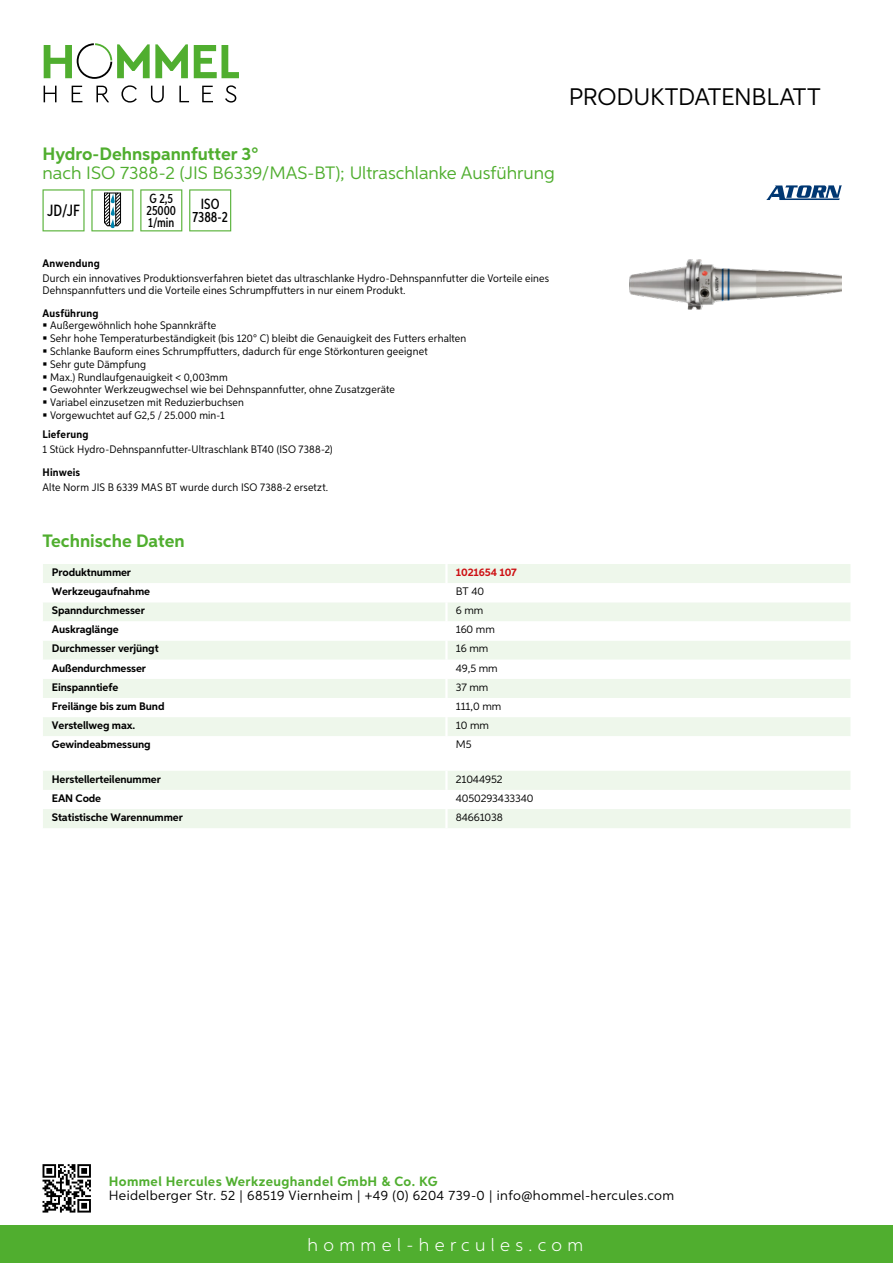
<style>
.page{position:relative;width:893px;height:1263px;background:#fff}
.page>*{position:absolute;margin:0;border:0;box-sizing:border-box;transform-origin:0 0}
.t1{font:24px "Aspira";letter-spacing:-.01em;color:#000}
.t2{font:18px "Aspira";color:#50ae2f}
.t3{font:700 18px "Aspira";color:#50ae2f}
.t4{font:300 18px "Aspira";letter-spacing:.3em;color:#fff}
.t5{font:500 16.35px "Aspira XX Nar";color:#000}
.t6{font:500 14.85px/13.4px "Aspira XX Nar";color:#000;text-align:center}
.t7{font:13.5px "Aspira";letter-spacing:.03em;color:#000}
.t8{font:700 13.5px "Aspira";letter-spacing:.03em;color:#50ae2f}
.t9{font:500 13.35px/11.9px "Aspira XX Nar";color:#000}
.t10{font:10.95px/12.8px "Aspira Nar";letter-spacing:.015em;color:#000}
.t11{font:700 10.95px "Aspira";letter-spacing:-.01em;color:#000}
.t12{font:10.95px "Aspira";letter-spacing:-.01em;color:#000}
.t13{font:700 10.95px "Aspira Nar";letter-spacing:.02em;color:#000}
.t14{font:700 10.95px "Aspira";letter-spacing:-.01em;color:#cd1013}
</style>
<div class="page">
<div style="left:0;top:1226px;width:893px;height:37px;background:#50ae2f"></div>
<svg style="left:43px;top:1164px;width:48px;height:48px"></svg>
<svg style="left:194px;top:45px;width:45px;height:33px"></svg>
<svg style="left:44px;top:43px;width:144px;height:36px"></svg>
<svg style="left:44px;top:86px;width:13px;height:16px"></svg>
<svg style="left:72px;top:86px;width:10px;height:16px"></svg>
<svg style="left:96px;top:86px;width:13px;height:16px"></svg>
<svg style="left:121px;top:85px;width:16px;height:18px"></svg>
<svg style="left:151px;top:86px;width:13px;height:17px"></svg>
<svg style="left:179px;top:86px;width:10px;height:16px"></svg>
<svg style="left:202px;top:86px;width:11px;height:16px"></svg>
<svg style="left:225px;top:85px;width:11px;height:18px"></svg>
<div style="left:43px;top:564px;width:807px;height:19px;background:#eef7eb"></div>
<svg style="left:43px;top:603px;width:807px;height:133px;fill:#eef7eb"></svg>
<hr style="left:445px;top:564px;width:3px;height:19px;background:#fff">
<hr style="left:445px;top:602px;width:3px;height:19px;background:#fff">
<hr style="left:445px;top:621px;width:3px;height:19px;background:#fff">
<hr style="left:445px;top:640px;width:3px;height:20px;background:#fff">
<hr style="left:445px;top:660px;width:3px;height:19px;background:#fff">
<hr style="left:445px;top:679px;width:3px;height:19px;background:#fff">
<hr style="left:445px;top:698px;width:3px;height:19px;background:#fff">
<hr style="left:445px;top:717px;width:3px;height:19px;background:#fff">
<svg style="left:43px;top:771px;width:807px;height:57px"></svg>
<hr style="left:445px;top:809px;width:3px;height:19px;background:#fff">
<svg style="left:43px;top:189px;width:42px;height:42px"></svg>
<svg style="left:91px;top:189px;width:42px;height:42px"></svg>
<svg style="left:140px;top:189px;width:42px;height:42px"></svg>
<svg style="left:189px;top:189px;width:42px;height:42px"></svg>
<img style="left:629px;top:259px;width:213px;height:51px">
<svg style="left:766px;top:185px;width:76px;height:15px"></svg>
<h2 class="t3" style="left:43px;top:142px;width:217px">Hydro-Dehnspannfutter 3°</h2>
<h2 class="t2" style="left:43px;top:162px;width:514px">nach ISO 7388-2 (JIS B6339/MAS-BT); U ltraschlanke Ausführung</h2>
<h3 class="t5" style="left:47px;top:201px;width:34px">JD/JF</h3>
<p class="t9" style="left:147px;top:193px;width:31px">G 2,5<br>25000<br>1/min</p>
<h3 class="t6" style="left:193px;top:197px;width:37px">ISO<br>7388-2</h3>
<p class="t13" style="left:43px;top:257px;width:59px">Anwendung</p>
<p class="t10" style="left:43px;top:273px;width:508px;line-height:12px">Durch ein innovatives Produktionsverfahren bietet das ultraschlanke Hydro-Dehnspannfutter die Vorteile eines<br>Dehnspannfutters und die Vorteile eines Schrumpffutters in nur einem Produkt.</p>
<p class="t13" style="left:43px;top:306px;width:58px">Ausführung</p>
<p class="t10" style="left:50px;top:319px;width:418px">Außergewöhnlich hohe Spannkräfte<br>Sehr hohe Temperaturbeständigkeit (bis 120° C) bleibt die Genauigkeit des Futters erhalten Schlanke Bauform eines Schrumpffutters, dadurch für enge Störkonturen geeignet<br>Sehr gute Dämpfung<br>Max.) Rundlaufgenauigkeit &lt; 0,003mm<br>Gewohnter Werkzeugwechsel wie bei Dehnspannfutter, ohne Zusatzgeräte<br>Variabel einzusetzen mit Reduzierbuchsen<br>Vorgewuchtet auf G2,5 / 25.000 min-1</p>
<p class="t13" style="left:43px;top:427px;width:47px">Lieferung</p>
<p class="t10" style="left:43px;top:443px;width:292px">1 Stück Hydro-Dehnspannfutter-Ultraschlank BT40 (ISO 7388-2)</p>
<p class="t13" style="left:43px;top:466px;width:39px">Hinweis</p>
<p class="t10" style="left:43px;top:481px;width:287px">Alte Norm JIS B 6339 MAS BT wurde durch ISO 7388-2 ersetzt.</p>
<h2 class="t3" style="left:43px;top:530px;width:144px">Technische Daten</h2>
<p class="t11" style="left:52px;top:565px;width:81px">Produktnummer</p>
<p class="t14" style="left:456px;top:565px;width:62px">1021654 107</p>
<p class="t11" style="left:52px;top:585px;width:100px">Werkzeugaufnahme</p>
<p class="t12" style="left:456px;top:585px;width:30px">BT 40</p>
<p class="t11" style="left:52px;top:604px;width:95px">Spanndurchmesser</p>
<p class="t12" style="left:456px;top:604px;width:29px">6 mm</p>
<p class="t11" style="left:52px;top:623px;width:68px">Auskraglänge</p>
<p class="t12" style="left:456px;top:623px;width:41px">160 mm</p>
<p class="t11" style="left:52px;top:642px;width:108px">Durchmesser verjüngt</p>
<p class="t12" style="left:456px;top:642px;width:34px">16 mm</p>
<p class="t11" style="left:52px;top:661px;width:96px">Außendurchmesser</p>
<p class="t12" style="left:456px;top:661px;width:43px">49,5 mm</p>
<p class="t11" style="left:52px;top:680px;width:68px">Einspanntiefe</p>
<p class="t12" style="left:456px;top:680px;width:34px">37 mm</p>
<p class="t11" style="left:52px;top:699px;width:114px">Freilänge bis zum Bund</p>
<p class="t12" style="left:456px;top:699px;width:47px">111,0 mm</p>
<p class="t11" style="left:52px;top:718px;width:85px">Verstellweg max.</p>
<p class="t12" style="left:456px;top:719px;width:35px">10 mm</p>
<p class="t11" style="left:52px;top:738px;width:100px">Gewindeabmessung</p>
<p class="t12" style="left:456px;top:738px;width:17px">M5</p>
<p class="t11" style="left:52px;top:772px;width:111px">Herstellerteilenummer</p>
<p class="t12" style="left:456px;top:772px;width:48px">21044952</p>
<p class="t11" style="left:52px;top:791px;width:51px">EAN Code</p>
<p class="t12" style="left:456px;top:791px;width:79px">4050293433340</p>
<p class="t11" style="left:52px;top:810px;width:132px">Statistische Warennummer</p>
<p class="t12" style="left:456px;top:810px;width:49px">84661038</p>
<h1 class="t1" style="left:569px;top:82px;width:253px">Produktdatenblatt</h1>
<p class="t8" style="left:109px;top:1172px;width:330px">Hommel Hercules Werkzeughandel GmbH &amp; Co. KG</p>
<p class="t7" style="left:109px;top:1187px;width:567px">Heidelberger Str. 52 | 68519 Viernheim | +49 (0) 6204 739-0 | info@hommel-hercules.com</p>
<h2 class="t4" style="left:307px;top:1234px;width:277px">hommel-hercules.com</h2>
</div>
